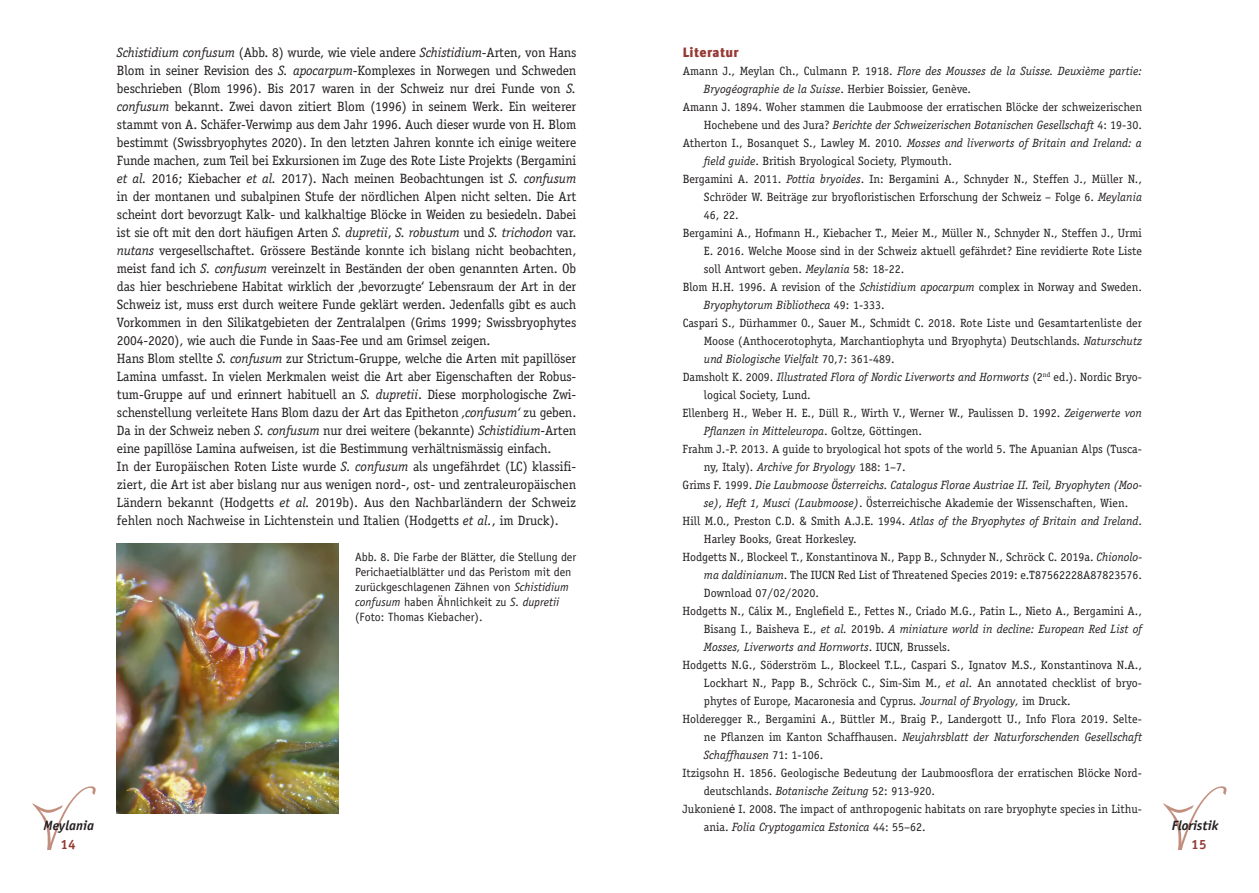
<style>
.page{position:relative;width:1259px;height:893px;background:#fff}
.page>*{position:absolute;margin:0;border:0;box-sizing:border-box;transform-origin:0 0}
.t1{font:13.5px/18px "Officina Serif";letter-spacing:-.01em;color:#231f20}
.t2{font:italic 700 13.5px "Officina Sans";color:#231f20}
.t3{font:900 13.5px "Meta OT";letter-spacing:.025em;color:#963a35}
.t4{font:700 13.5px "Officina Sans";color:#963a35}
.t5{font:12px "Officina Serif";color:#231f20}
.t6{font:italic 12px "Officina Serif";color:#231f20}
.t7{font:12px/15px "Officina Sans";color:#231f20}
.s1{font-style:normal}
.s2{font-style:italic}
.s3{font-family:"Frutiger CE"}
</style>
<div class="page">
<svg style="left:1163px;top:786px;width:63px;height:64px"></svg>
<svg style="left:32px;top:786px;width:64px;height:64px"></svg>
<img style="left:117px;top:543px;width:221px;height:270px">
<p class="t3" style="left:682px;top:45px;width:58px">Literatur</p>
<p class="t6" style="left:682px;top:64px;width:461px"><span class="s1">Amann J., Meylan Ch., Culmann P. 1918.</span> Flore des Mousses de la Suisse. Deuxième partie:</p>
<p class="t6" style="left:704px;top:82px;width:268px">Bryogéographie de la Suisse<span class="s1">. Herbier Boissier, Genève.</span></p>
<p class="t5" style="left:682px;top:100px;width:461px">Amann J. 1894. Woher stammen die Laubmoose der erratischen Blöcke der schweizerischen</p>
<p class="t6" style="left:704px;top:118px;width:439px"><span class="s1">Hochebene und des Jura?</span> Berichte der Schweizerischen Botanischen Gesellschaft <span class="s1">4: 19-30.</span></p>
<p class="t6" style="left:682px;top:136px;width:461px"><span class="s1">Atherton I., Bosanquet S., Lawley M. 2010</span>. Mosses and liverworts of Britain and Ireland: a</p>
<p class="t5" style="left:704px;top:154px;width:250px"><span class="s2">field guide</span>. British Bryological Society, Plymouth.</p>
<p class="t5" style="left:682px;top:172px;width:461px">Bergamini A. 2011. <span class="s2">Pottia bryoides</span>. In: Bergamini A., Schnyder N., Steffen J., Müller N.,</p>
<p class="t5" style="left:704px;top:190px;width:439px">Schröder W. Beiträge zur bryofloristischen Erforschung der Schweiz – Folge 6. <span class="s2">Meylania</span></p>
<p class="t5" style="left:704px;top:208px;width:36px">46, 22.</p>
<p class="t5" style="left:682px;top:226px;width:461px">Bergamini A., Hofmann H., Kiebacher T., Meier M., Müller N., Schnyder N., Steffen J., Urmi</p>
<p class="t5" style="left:704px;top:244px;width:439px">E. 2016. Welche Moose sind in der Schweiz aktuell gefährdet? Eine revidierte Rote Liste</p>
<p class="t5" style="left:704px;top:262px;width:202px">soll Antwort geben. <span class="s2">Meylania</span> 58: 18-22.</p>
<p class="t5" style="left:682px;top:280px;width:461px">Blom H.H. 1996. A revision of the <span class="s2">Schistidium apocarpum</span> complex in Norway and Sweden.</p>
<p class="t6" style="left:704px;top:298px;width:182px">Bryophytorum Bibliotheca <span class="s1">49: 1-333.</span></p>
<p class="t5" style="left:682px;top:316px;width:461px">Caspari S., Dürhammer O., Sauer M., Schmidt C. 2018. Rote Liste und Gesamtartenliste der</p>
<p class="t5" style="left:704px;top:334px;width:439px">Moose (Anthocerotophyta, Marchantiophyta und Bryophyta) Deutschlands. <span class="s2">Naturschutz</span></p>
<p class="t6" style="left:704px;top:352px;width:192px">und Biologische Vielfalt <span class="s1">70,7: 361-489.</span></p>
<p class="t6" style="left:682px;top:370px;width:461px"><span class="s1">Damsholt K. 2009.</span> Illustrated Flora of Nordic Liverworts and Hornworts <span class="s1">(2</span><sup>nd</sup> <span class="s1">ed.). Nordic Bryo-</span></p>
<p class="t5" style="left:704px;top:388px;width:108px">logical Society, Lund.</p>
<p class="t5" style="left:682px;top:406px;width:461px">Ellenberg H., Weber H. E., Düll R., Wirth V., Werner W., Paulissen D. 1992. <span class="s2">Zeigerwerte von</span></p>
<p class="t6" style="left:704px;top:424px;width:220px">Pflanzen in Mitteleuropa<span class="s1">. Goltze, Göttingen.</span></p>
<p class="t5" style="left:682px;top:442px;width:461px">Frahm J.-P. 2013. A guide to bryological hot spots of the world 5. The Apuanian Alps (Tusca-</p>
<p class="t5" style="left:704px;top:460px;width:203px">ny, Italy). <span class="s2">Archive for Bryology</span> 188: 1–7.</p>
<p class="t6" style="left:682px;top:478px;width:461px"><span class="s1">Grims F. 1999.</span> Die Laubmoose Österreichs. Catalogus Florae Austriae II. Teil, Bryophyten (Moo-</p>
<p class="t5" style="left:704px;top:496px;width:426px"><span class="s2">se), Heft 1, Musci (Laubmoose)</span>. Österreichische Akademie der Wissenschaften, Wien.</p>
<p class="t6" style="left:682px;top:514px;width:461px"><span class="s1">Hill M.O., Preston C.D. &amp; Smith A.J.E. 1994.</span> Atlas of the Bryophytes of Britain and Ireland<span class="s1">.</span></p>
<p class="t5" style="left:704px;top:532px;width:154px">Harley Books, Great Horkesley.</p>
<p class="t5" style="left:682px;top:550px;width:461px">Hodgetts N., Blockeel T., Konstantinova N., Papp B., Schnyder N., Schröck C. 2019a. <span class="s2">Chionolo-</span></p>
<p class="t5" style="left:704px;top:568px;width:439px"><span class="s2">ma daldinianum</span>. The IUCN Red List of Threatened Species 2019: e.T87562228A87823576.</p>
<p class="t5" style="left:704px;top:586px;width:117px">Download 07/02/2020.</p>
<p class="t5" style="left:682px;top:604px;width:461px">Hodgetts N., Cálix M., Englefield E., Fettes N., Criado M.G., Patin L., Nieto A., Bergamini A.,</p>
<p class="t6" style="left:704px;top:622px;width:439px"><span class="s1">Bisang I., Baisheva E.,</span> et al. <span class="s1">2019b.</span> A miniature world in decline: European Red List of</p>
<p class="t6" style="left:704px;top:640px;width:248px">Mosses, Liverworts and Hornworts<span class="s1">. IUCN, Brussels.</span></p>
<p class="t5" style="left:682px;top:658px;width:461px">Hodgetts N.G., Söderström L., Blockeel T.L., Caspari S., Ignatov M.S., Konstantinova N.A.,</p>
<p class="t5" style="left:704px;top:676px;width:439px">Lockhart N., Papp B., Schröck C., Sim-Sim M., <span class="s2">et al.</span> An annotated checklist of bryo-</p>
<p class="t5" style="left:704px;top:694px;width:368px">phytes of Europe, Macaronesia and Cyprus. <span class="s2">Journal of Bryology,</span> im Druck.</p>
<p class="t5" style="left:682px;top:712px;width:461px">Holderegger R., Bergamini A., Büttler M., Braig P., Landergott U., Info Flora 2019. Selte-</p>
<p class="t6" style="left:704px;top:730px;width:439px"><span class="s1">ne Pflanzen im Kanton Schaffhausen.</span> Neujahrsblatt der Naturforschenden Gesellschaft</p>
<p class="t6" style="left:704px;top:748px;width:121px">Schaffhausen <span class="s1">71: 1-106.</span></p>
<p class="t5" style="left:682px;top:766px;width:461px">Itzigsohn H. 1856. Geologische Bedeutung der Laubmoosflora der erratischen Blöcke Nord-</p>
<p class="t5" style="left:704px;top:784px;width:233px">deutschlands. <span class="s2">Botanische Zeitung</span> 52: 913-920.</p>
<p class="t5" style="left:682px;top:802px;width:461px">Jukonien<span class="s3">ė</span> I. 2008. The impact of anthropogenic habitats on rare bryophyte species in Lithu-</p>
<p class="t6" style="left:704px;top:820px;width:223px"><span class="s1">ania.</span> Folia Cryptogamica Estonica <span class="s1">44: 55–62.</span></p>
<p class="t1" style="left:117px;top:44px;width:461px"><span class="s2">Schistidium confusum</span> (Abb. 8) wurde, wie viele andere <span class="s2">Schistidium</span>-Arten, von Hans Blom in seiner Revision des <span class="s2">S. apocarpum</span>-Komplexes in Norwegen und Schweden beschrieben (Blom 1996). Bis 2017 waren in der Schweiz nur drei Funde von <span class="s2">S. confusum</span> bekannt. Zwei davon zitiert Blom (1996) in seinem Werk. Ein weiterer stammt von A. Schäfer-Verwimp aus dem Jahr 1996. Auch dieser wurde von H. Blom bestimmt (Swissbryophytes 2020). In den letzten Jahren konnte ich einige weitere Funde machen, zum Teil bei Exkursionen im Zuge des Rote Liste Projekts (Bergamini <span class="s2">et al.</span> 2016; Kiebacher <span class="s2">et al.</span> 2017). Nach meinen Beobachtungen ist <span class="s2">S. confusum </span>in der montanen und subalpinen Stufe der nördlichen Alpen nicht selten. Die Art scheint dort bevorzugt Kalk- und kalkhaltige Blöcke in Weiden zu besiedeln. Dabei ist sie oft mit den dort häufigen Arten <span class="s2">S. dupretii</span>, <span class="s2">S. robustum</span> und <span class="s2">S. trichodon</span> var. <span class="s2">nutans</span> vergesellschaftet. Grössere Bestände konnte ich bislang nicht beobachten, meist fand ich <span class="s2">S. confusum</span> vereinzelt in Beständen der oben genannten Arten. Ob das hier beschriebene Habitat wirklich der ‚bevorzugte‘ Lebensraum der Art in der Schweiz ist, muss erst durch weitere Funde geklärt werden. Jedenfalls gibt es auch Vorkommen in den Silikatgebieten der Zentralalpen (Grims 1999; Swissbryophytes 2004-2020), wie auch die Funde in Saas-Fee und am Grimsel zeigen.<br>Hans Blom stellte <span class="s2">S. confusum</span> zur Strictum-Gruppe, welche die Arten mit papillöser Lamina umfasst. In vielen Merkmalen weist die Art aber Eigenschaften der Robus&shy;tum-Gruppe auf und erinnert habituell an <span class="s2">S. dupretii</span>. Diese morphologische Zwi&shy;schenstellung verleitete Hans Blom dazu der Art das Epitheton <span class="s2">‚confusum‘</span> zu geben.<br>Da in der Schweiz neben <span class="s2">S. confusum</span> nur drei weitere (bekannte) <span class="s2">Schistidium</span>-Arten eine papillöse Lamina aufweisen, ist die Bestimmung verhältnismässig einfach.<br>In der Europäischen Roten Liste wurde <span class="s2">S. confusum</span> als ungefährdet (LC) klassifi&shy;ziert, die Art ist aber bislang nur aus wenigen nord-, ost- und zentraleuropäischen Ländern bekannt (Hodgetts <span class="s2">et al.</span> 2019b). Aus den Nachbarländern der Schweiz fehlen noch Nachweise in Lichtenstein und Italien (Hodgetts <span class="s2">et al.</span>, im Druck).</p>
<p class="t7" style="left:355px;top:550px;width:223px">Abb. 8. Die Farbe der Blätter, die Stellung der Perichaetialblätter und das Peristom mit den zurückgeschlagenen Zähnen von <span class="s2">Schistidium confusum</span> haben Ähnlichkeit zu <span class="s2">S. dupretii </span>(Foto: Thomas Kiebacher).</p>
<p class="t2" style="left:44px;top:817px;width:52px">Meylania</p>
<p class="t4" style="left:60px;top:836px;width:17px">14</p>
<p class="t4" style="left:1191px;top:836px;width:17px">15</p>
<p class="t2" style="left:1171px;top:818px;width:48px">Floristik</p>
</div>
